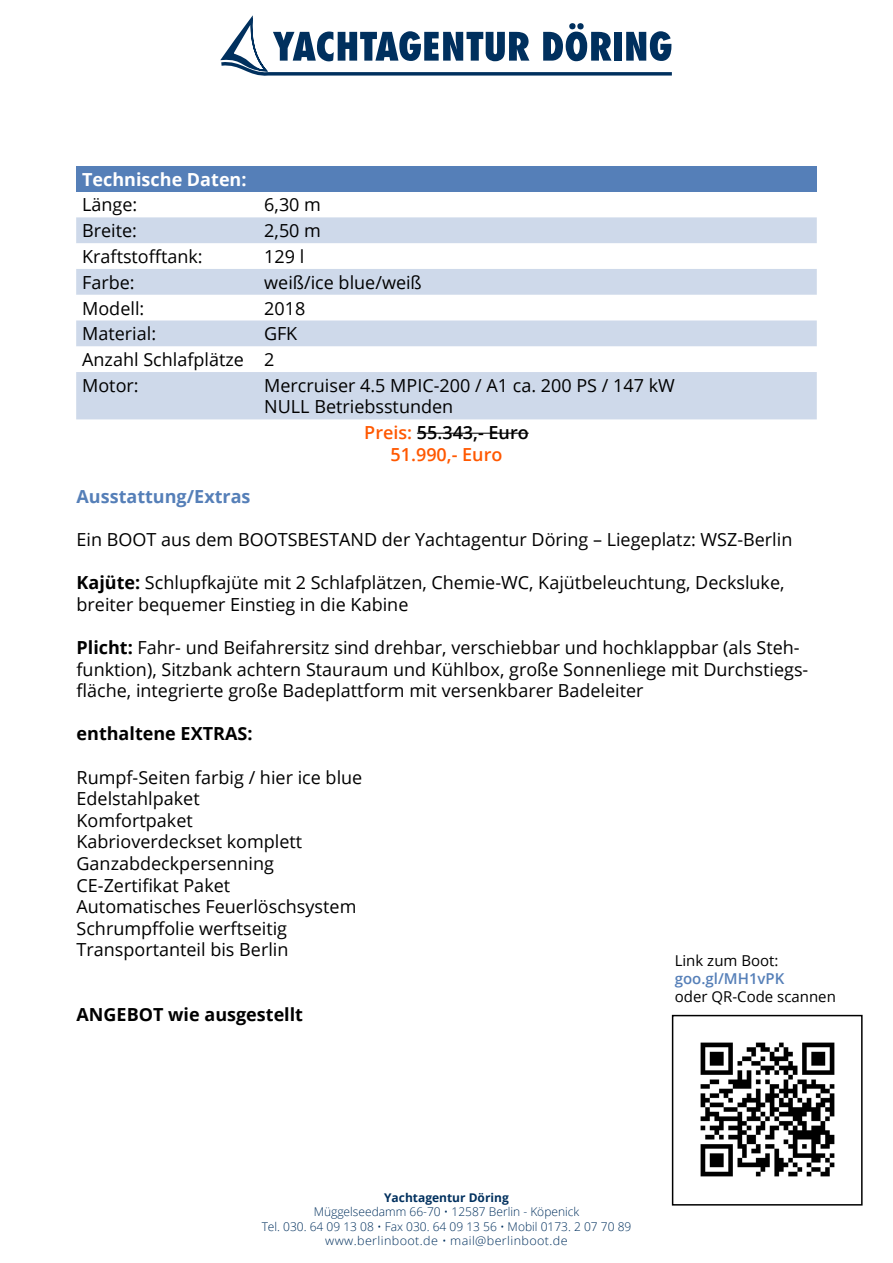
<style>
.page{position:relative;width:893px;height:1263px;background:#fff}
.page>*{position:absolute;margin:0;border:0;box-sizing:border-box;transform-origin:0 0}
.t1{font:18px/21.6px "Open Sans";color:#000}
.t2{font:700 18px "Open Sans";color:#000}
.t3{font:600 18px/21.6px "Open Sans";color:#ff5800;text-align:center}
.t4{font:700 18px "Open Sans";color:#557fb8}
.t5{font:700 18px "Open Sans";color:#fff}
.t6{font:15px "Open Sans";color:#000}
.t7{font:600 15px "Open Sans";color:#557fb8}
.t8{font:300 12px/14.4px "Open Sans";color:#00305e;text-align:center}
.t9{font:700 12px "Open Sans";color:#00305e}
.s1{color:#000}
.s2{font-weight:700}
</style>
<div class="page">
<img style="left:700px;top:1042px;width:135px;height:135px">
<div style="left:672px;top:1015px;width:191px;height:190px;border:2px solid #000"></div>
<svg style="left:220px;top:15px;width:452px;height:61px"></svg>
<div style="left:76px;top:166px;width:741px;height:26px;background:#557fb8"></div>
<svg style="left:76px;top:217px;width:741px;height:202px;fill:#ced9ea"></svg>
<svg style="left:76px;top:269px;width:741px;height:77px;fill:#ced9ea"></svg>
<hr style="left:417px;top:433px;width:112px;height:1px;background:#000">
<p class="t5" style="left:82px;top:166px;width:166px">Technische Daten:</p>
<p class="t1" style="left:82px;top:194px;width:57px">Länge:</p>
<p class="t1" style="left:264px;top:194px;width:58px">6,30 m</p>
<p class="t1" style="left:82px;top:219px;width:56px">Breite:</p>
<p class="t1" style="left:264px;top:219px;width:58px">2,50 m</p>
<p class="t1" style="left:82px;top:245px;width:122px">Kraftstofftank:</p>
<p class="t1" style="left:264px;top:245px;width:42px">129 l</p>
<p class="t1" style="left:82px;top:271px;width:54px">Farbe:</p>
<p class="t1" style="left:264px;top:271px;width:159px">weiß/ice blue/weiß</p>
<p class="t1" style="left:82px;top:297px;width:64px">Modell:</p>
<p class="t1" style="left:264px;top:297px;width:43px">2018</p>
<p class="t1" style="left:82px;top:322px;width:75px">Material:</p>
<p class="t1" style="left:82px;top:320px;width:217px;line-height:25.8px;text-indent:182px">GFK<br>Anzahl Schlafplätze 2<br>Motor:</p>
<p class="t1" style="left:264px;top:374px;width:412px">Mercruiser 4.5 MPIC-200 / A1 ca. 200 PS / 147 kW<br>NULL Betriebsstunden</p>
<p class="t3" style="left:364px;top:421px;width:166px">Preis: <span class="s1">55.343,- Euro<br></span>51.990,- Euro</p>
<p class="t4" style="left:77px;top:484px;width:175px">Ausstattung/Extras</p>
<p class="t1" style="left:77px;top:528px;width:717px">Ein BOOT aus dem BOOTSBESTAND der Yachtagentur Döring – Liegeplatz: WSZ-Berlin</p>
<p class="t1" style="left:77px;top:571px;width:710px"><span class="s2">Kajüte:</span> Schlupfkajüte mit 2 Schlafplätzen, Chemie-WC, Kajütbeleuchtung, Decksluke, breiter bequemer Einstieg in die Kabine</p>
<p class="t1" style="left:77px;top:636px;width:733px"><span class="s2">Plicht:</span> Fahr- und Beifahrersitz sind drehbar, verschiebbar und hochklappbar (als Steh&shy;funktion), Sitzbank achtern Stauraum und Kühlbox, große Sonnenliege mit Durchstiegs&shy;fläche, integrierte große Badeplattform mit versenkbarer Badeleiter</p>
<p class="t2" style="left:77px;top:721px;width:177px">enthaltene EXTRAS:</p>
<p class="t1" style="left:77px;top:766px;width:287px">Rumpf-Seiten farbig / hier ice blue<br>Edelstahlpaket<br>Komfortpaket<br>Kabrioverdeckset komplett<br>Ganzabdeckpersenning<br>CE-Zertifikat Paket<br>Automatisches Feuerlöschsystem<br>Schrumpffolie werftseitig<br>Transportanteil bis Berlin</p>
<p class="t6" style="left:675px;top:950px;width:105px">Link zum Boot:</p>
<p class="t7" style="left:675px;top:968px;width:111px">goo.gl/MH1vPK</p>
<p class="t6" style="left:675px;top:986px;width:163px">oder QR-Code scannen</p>
<p class="t2" style="left:77px;top:1002px;width:228px">ANGEBOT wie ausgestellt</p>
<p class="t9" style="left:384px;top:1189px;width:126px">Yachtagentur Döring</p>
<p class="t8" style="left:262px;top:1204px;width:371px">Müggelseedamm 66-70 • 12587 Berlin - Köpenick<br>Tel. 030. 64 09 13 08 • Fax 030. 64 09 13 56 • Mobil 0173. 2 07 70 89 www.berlinboot.de • mail@berlinboot.de</p>
</div>
